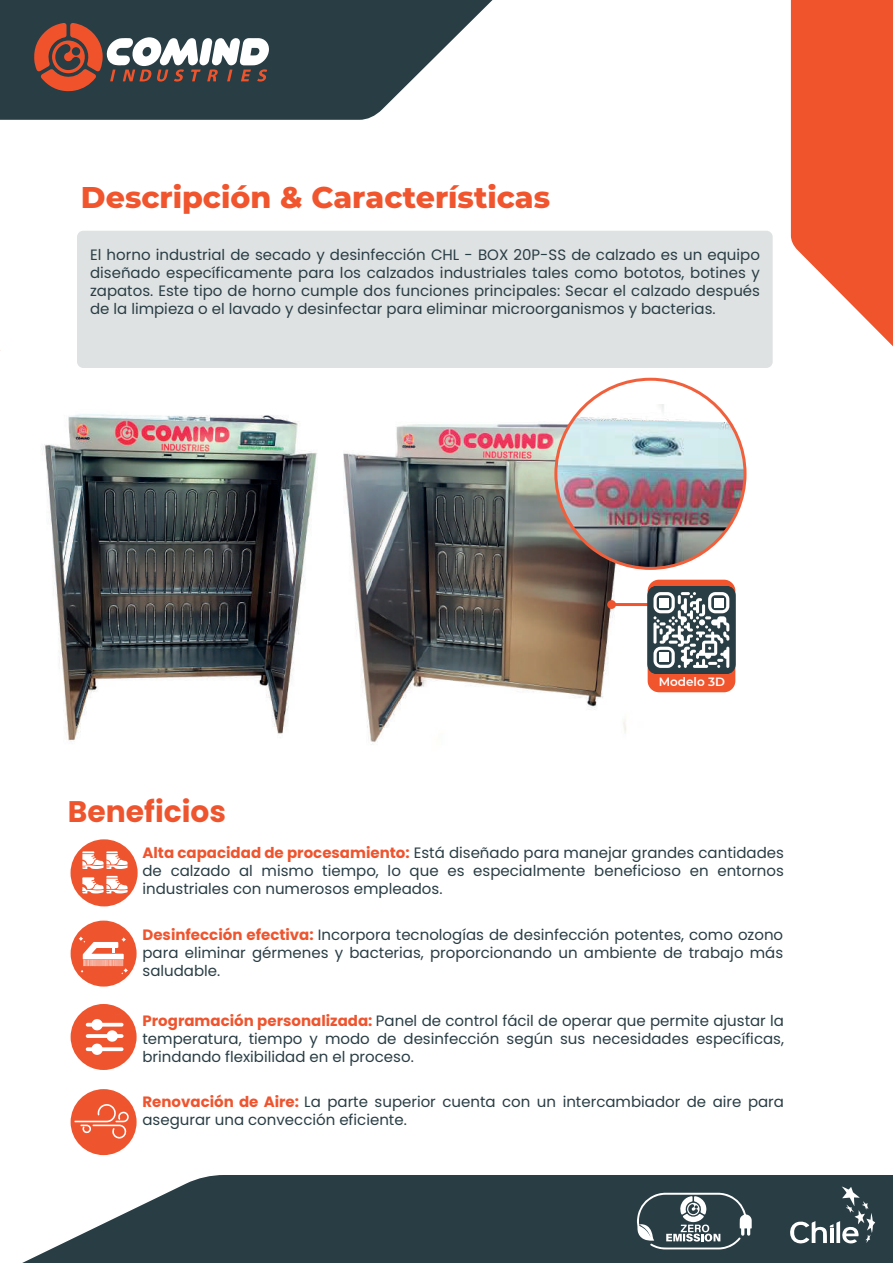
<style>
.page{position:relative;width:893px;height:1263px;background:#fff}
.page>*{position:absolute;margin:0;border:0;box-sizing:border-box;transform-origin:0 0}
.t1{font:800 30px "Montserrat";color:#f0552e}
.t2{font:700 29.7px "Poppins";color:#ee552f}
.t3{font:15px/18px "Poppins";color:#293d44;text-align:justify}
.t4{font:600 12px "Montserrat";color:#fff}
.s1{font-weight:700;color:#ee552f}
</style>
<div class="page">
<img style="left:343px;top:404px;width:325px;height:340px">
<div style="left:71px;top:920px;width:66px;height:66px;background:#ee552f;border-radius:50%"></div>
<div style="left:71px;top:1004px;width:66px;height:66px;background:#ee552f;border-radius:50%"></div>
<div style="left:71px;top:1089px;width:66px;height:66px;background:#ee552f;border-radius:50%"></div>
<div style="left:71px;top:839px;width:67px;height:67px;background:#ee552f;border-radius:50%"></div>
<svg style="left:0;top:0;width:493px;height:120px;fill:#283d44"></svg>
<svg style="left:790px;top:0;width:103px;height:346px;background:#f26e4d"></svg>
<svg style="left:22px;top:1175px;width:871px;height:88px;background:#42555b"></svg>
<div style="left:77px;top:231px;width:696px;height:137px;background:#dfe2e3;border-radius:6px"></div>
<svg style="left:33px;top:23px;width:236px;height:68px"></svg>
<svg style="left:790px;top:1186px;width:85px;height:59px;background:#4e5f65"></svg>
<svg style="left:637px;top:1193px;width:115px;height:56px"></svg>
<svg style="left:82px;top:851px;width:46px;height:18px"></svg>
<svg style="left:82px;top:876px;width:46px;height:17px"></svg>
<svg style="left:79px;top:936px;width:49px;height:38px"></svg>
<svg style="left:85px;top:1019px;width:39px;height:36px"></svg>
<svg style="left:74px;top:1103px;width:55px;height:36px"></svg>
<img style="left:556px;top:379px;width:189px;height:189px;border-radius:95px">
<hr style="left:612px;top:603px;width:46px;height:3px;background:#f0552e">
<div style="left:648px;top:580px;width:87px;height:112px;background:#f0552e;border-radius:11px"></div>
<div style="left:607px;top:600px;width:9px;height:9px;background:#ee552f;border-radius:50%"></div>
<div style="left:648px;top:586px;width:87px;height:88px;background:#283d44;border-radius:8px"></div>
<img style="left:43px;top:414px;width:274px;height:328px">
<svg style="left:653px;top:592px;width:76px;height:76px"></svg>
<div style="left:660px;top:598px;width:9px;height:9px;background:#fff"></div>
<div style="left:660px;top:653px;width:9px;height:9px;background:#fff"></div>
<div style="left:714px;top:598px;width:9px;height:9px;background:#fff"></div>
<h1 class="t1" style="left:81px;top:175px;width:471px">Descripción &amp; Características</h1>
<p class="t3" style="left:90px;top:246px;width:671px">El horno industrial de secado y desinfección CHL - BOX 20P-SS de calzado es un equipo diseñado específicamente para los calzados industriales tales como bototos, botines y zapatos. Este tipo de horno cumple dos funciones principales: Secar el calzado después de la limpieza o el lavado y desinfectar para eliminar microorganismos y bacterias.</p>
<p class="t4" style="left:659px;top:674px;width:68px">Modelo 3D</p>
<h2 class="t2" style="left:68px;top:794px;width:160px">Beneficios</h2>
<p class="t3" style="left:142px;top:844px;width:643px"><span class="s1">Alta capacidad de procesamiento:</span> Está diseñado para manejar grandes cantidades de calzado al mismo tiempo, lo que es especialmente beneficioso en entornos industriales con numerosos empleados.</p>
<p class="t3" style="left:142px;top:926px;width:642px"><span class="s1">Desinfección efectiva:</span> Incorpora tecnologías de desinfección potentes, como ozono para eliminar gérmenes y bacterias, proporcionando un ambiente de trabajo más saludable.</p>
<p class="t3" style="left:142px;top:1011px;width:643px"><span class="s1">Programación personalizada:</span> Panel de control fácil de operar que permite ajustar la temperatura, tiempo y modo de desinfección según sus necesidades específicas, brindando flexibilidad en el proceso.</p>
<p class="t3" style="left:142px;top:1092px;width:643px"><span class="s1">Renovación de Aire:</span> La parte superior cuenta con un intercambiador de aire para asegurar una convección eficiente.</p>
</div>
